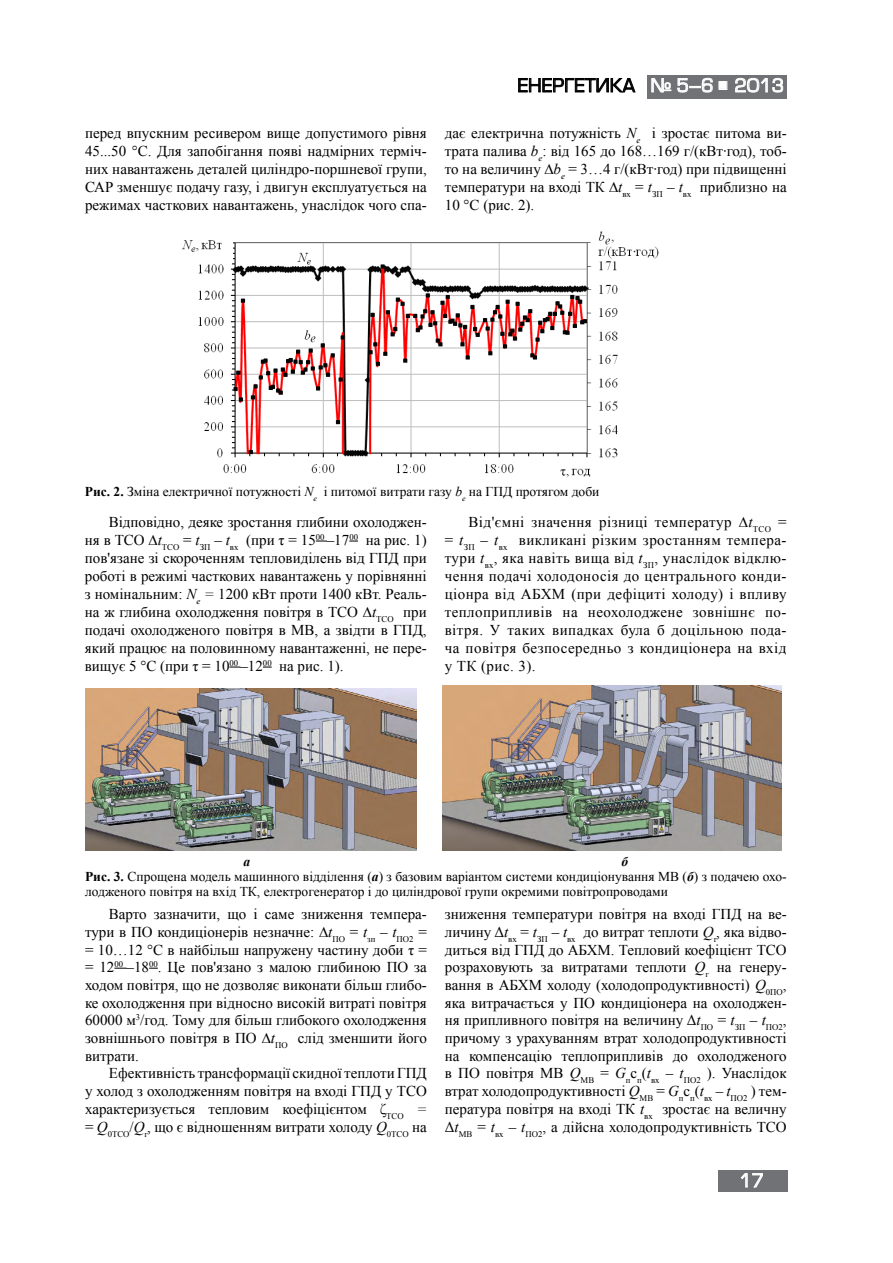
<style>
.page{position:relative;width:893px;height:1263px;background:#fff}
.page>*{position:absolute;margin:0;border:0;box-sizing:border-box;transform-origin:0 0}
.t1{font:18px "Europe";color:#fff}
.t2{font:18px "Europe";color:#000}
.t3{font:15px/18px "Times New Roman";color:#000;text-align:justify}
.t4{font:13.5px/15px "Times New Roman";color:#000}
.t5{font:italic 700 13.5px "Times New Roman";color:#000}
.s1{font-style:italic}
.s2{font-weight:700}
.s3{font-weight:700;font-style:italic}
</style>
<div class="page">
<div style="left:647px;top:75px;width:139px;height:23px;background:#717275"></div>
<div style="left:718px;top:1170px;width:69px;height:21px;background:#717275"></div>
<svg style="left:651px;top:77px;width:62px;height:16px"></svg>
<div style="left:719px;top:81px;width:8px;height:9px;border:1px solid #fff"></div>
<svg style="left:735px;top:77px;width:49px;height:16px"></svg>
<svg style="left:741px;top:1173px;width:22px;height:15px"></svg>
<svg style="left:518px;top:78px;width:118px;height:15px"></svg>
<img style="left:182px;top:231px;width:477px;height:247px">
<img style="left:85px;top:688px;width:332px;height:163px">
<img style="left:443px;top:686px;width:338px;height:165px">
<svg style="left:114px;top:968px;width:13px;height:1px"></svg>
<p class="t2" style="left:517px;top:76px;width:119px">ЕНЕРГЕТИКА</p>
<p class="t1" style="left:651px;top:76px;width:135px">№ 5–6 ■ 2013</p>
<p class="t3" style="left:85px;top:124px;width:343px">перед впускним ресивером вище допустимого рівня 45...50 °С. Для запобігання появі надмірних терміч&shy;них навантажень деталей циліндро-поршневої групи, САР зменшує подачу газу, і двигун експлуатується на режимах часткових навантажень, унаслідок чого спа-</p>
<p class="t3" style="left:445px;top:124px;width:343px">дає електрична потужність <span class="s1">N</span><sub>e</sub> і зростає питома ви&shy;трата палива <span class="s1">b</span><sub>e</sub>: від 165 до 168…169 г/(кВт∙год), тоб&shy;то на величину ∆<span class="s1">b</span><sub>e</sub> = 3…4 г/(кВт∙год) при підвищенні температури на вході ТК ∆<span class="s1">t</span><sub>вх</sub> = <span class="s1">t</span><sub>зп</sub> – <span class="s1">t</span><sub>вх</sub> приблизно на 10 °С (рис. 2).</p>
<p class="t4" style="left:85px;top:484px;width:516px"><span class="s2">Рис. 2.</span> Зміна електричної потужності <span class="s1">N</span><sub>e</sub> і питомої витрати газу <span class="s1">b</span><sub>e</sub> на ГПД протягом доби</p>
<p class="t3" style="left:85px;top:513px;width:343px;text-indent:24px">Відповідно, деяке зростання глибини охолоджен&shy;ня в ТСО ∆<span class="s1">t</span><sub>ТСО</sub> = <span class="s1">t</span><sub>зп</sub> – <span class="s1">t</span><sub>вх</sub> (при τ = 15<sup>00</sup> –17<sup>00</sup> на рис. 1) пов'язане зі скороченням тепловиділень від ГПД при роботі в режимі часткових навантажень у порівнянні з номінальним: <span class="s1">N</span><sub>e</sub> <span class="s1">=</span> 1200 кВт проти 1400 кВт. Реаль&shy;на ж глибина охолодження повітря в ТСО ∆<span class="s1">t</span><sub>ТСО</sub> при подачі охолодженого повітря в МВ, а звідти в ГПД, який працює на половинному навантаженні, не пере&shy;вищує 5 °С (при τ = 10<sup>00</sup> –12<sup>00</sup> на рис. 1).</p>
<p class="t3" style="left:445px;top:513px;width:343px;text-indent:24px">Від'ємні значення різниці температур ∆<span class="s1">t</span><sub>ТСО</sub> = = <span class="s1">t</span><sub>зп</sub> – <span class="s1">t</span><sub>вх</sub> викликані різким зростанням темпера&shy;тури <span class="s1">t</span><sub>вх</sub>, яка навіть вища від <span class="s1">t</span><sub>зп</sub> , унаслідок відклю&shy;чення подачі холодоносія до центрального конди&shy;ціонра від АБХМ (при дефіциті холоду) і впливу теплоприпливів на неохолоджене зовнішнє по&shy;вітря. У таких випадках була б доцільною пода&shy;ча повітря безпосередньо з кондиціонера на вхід у ТК (рис. 3).</p>
<p class="t4" style="left:85px;top:853px;width:703px;text-indent:536px"><span class="s3">б<br></span><span class="s2">Рис. 3.</span> Спрощена модель машинного відділення (<span class="s3">а</span>) з базовим варіантом системи кондиціонування МВ (<span class="s3">б</span>) з подачею охо&shy;лодженого повітря на вхід ТК, електрогенератор і до циліндрової групи окремими повітропроводами</p>
<p class="t3" style="left:85px;top:905px;width:343px;text-indent:24px">Варто зазначити, що і саме зниження темпера&shy;тури в ПО кондиціонерів незначне: ∆<span class="s1">t</span><sub>ПО</sub> = <span class="s1">t</span><sub>зп</sub> – <span class="s1">t</span><sub>ПО2</sub> = = 10…12 °С в найбільш напружену частину доби τ = = 12<sup>00</sup> –18<sup>00</sup>. Це пов'язано з малою глибиною ПО за ходом повітря, що не дозволяє виконати більш глибо&shy;ке охолодження при відносно високій витраті повітря 60000 м<sup>3</sup>/год. Тому для більш глибокого охолодження зовнішнього повітря в ПО ∆<span class="s1">t</span><sub>ПО</sub> слід зменшити його витрати.</p>
<p class="t3" style="left:85px;top:1064px;width:343px;text-indent:24px">Ефективність трансформації скидної теплоти ГПД у холод з охолодженням повітря на вході ГПД у ТСО характеризується тепловим коефіцієнтом ζ<sub>ТСО</sub> <span class="s1">= </span>= <span class="s1">Q</span><sub>0ТСО</sub>/<span class="s1">Q</span><sub>г</sub>, що є відношенням витрати холоду <span class="s1">Q</span><sub>0ТСО</sub> на</p>
<p class="t5" style="left:243px;top:852px;width:8px">a</p>
<p class="t3" style="left:445px;top:905px;width:343px">зниження температури повітря на вході ГПД на ве&shy;личину Δ<span class="s1">t</span><sub>вх</sub> = <span class="s1">t</span><sub>зп</sub> – <span class="s1">t</span><sub>вх</sub> до витрат теплоти <span class="s1">Q</span><sub>г</sub>, яка відво&shy;диться від ГПД до АБХМ. Тепловий коефіцієнт ТСО розраховують за витратами теплоти <span class="s1">Q</span><sub>г</sub> на генеру&shy;вання в АБХМ холоду (холодопродуктивності) <span class="s1">Q</span><sub>0ПО</sub>, яка витрачається у ПО кондиціонера на охолоджен&shy;ня припливного повітря на величину Δ<span class="s1">t</span><sub>ПО</sub> = <span class="s1">t</span><sub>зп</sub> – <span class="s1">t</span><sub>ПО2</sub>, причому з урахуванням втрат холодопродуктивності на компенсацію теплоприпливів до охолодженого в ПО повітря МВ <span class="s1">Q</span><sub>МВ</sub> = <span class="s1">G</span><sub>п</sub>с<sub>п</sub>(<span class="s1">t</span><sub>вх</sub> – <span class="s1">t</span><sub>ПО2</sub> ). Унаслідок втрат холодопродуктивності <span class="s1">Q</span><sub>МВ</sub> = <span class="s1">G</span><sub>п</sub>с<sub>п</sub>(<span class="s1">t</span><sub>вх</sub> – <span class="s1">t</span><sub>ПО2</sub> ) тем&shy;пература повітря на вході ТК <span class="s1">t</span><sub>вх</sub> зростає на величну Δ<span class="s1">t</span><sub>МВ</sub> = <span class="s1">t</span><sub>вх</sub> – <span class="s1">t</span><sub>ПО2</sub>, а дійсна холодопродуктивність ТСО</p>
<p class="t1" style="left:739px;top:1171px;width:26px">17</p>
</div>
